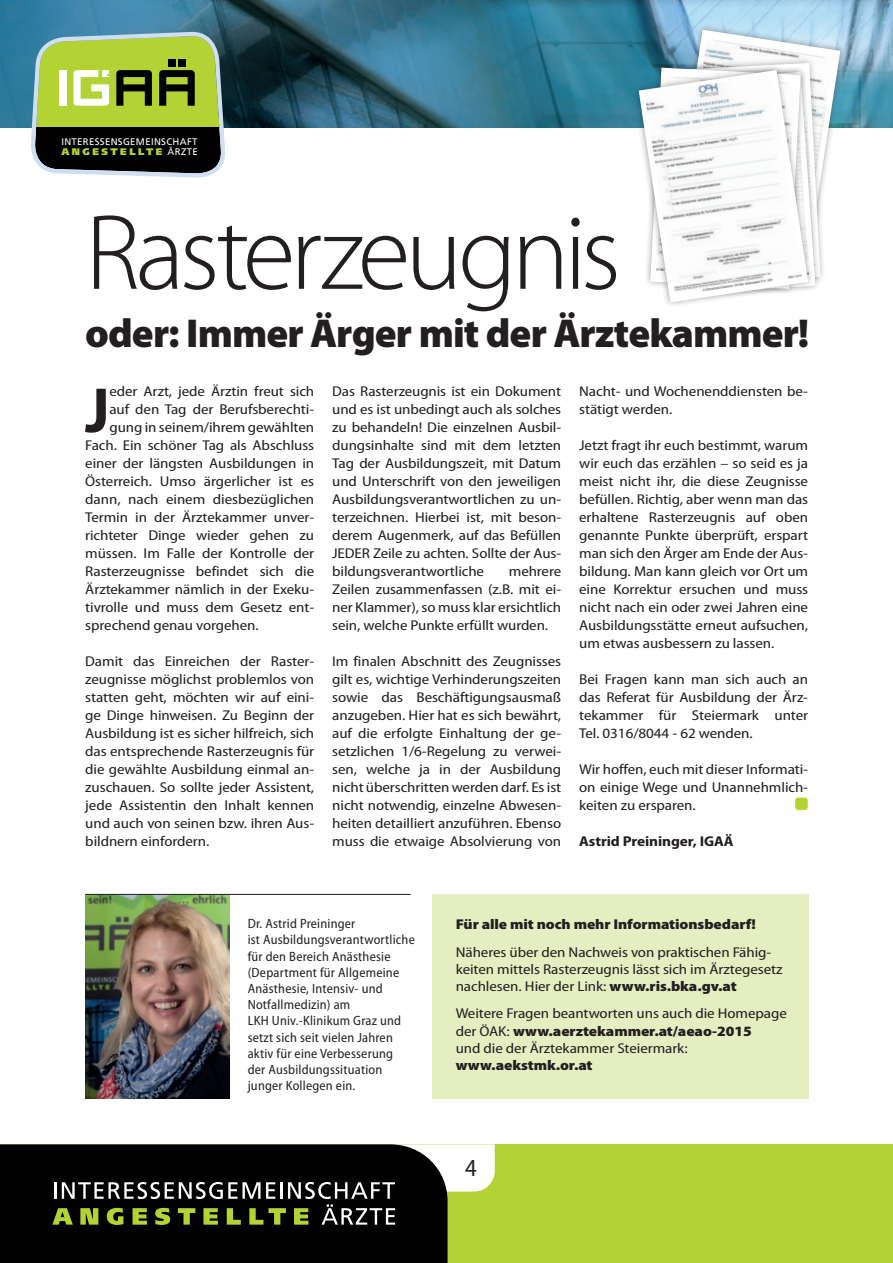
<style>
.page{position:relative;width:893px;height:1263px;background:#fff}
.page>*{position:absolute;margin:0;border:0;box-sizing:border-box;transform-origin:0 0}
.t1{font:300 108px "Myriad Pro";letter-spacing:-.05em;color:#231f20}
.t2{font:700 semi-condensed 64.2px "Myriad Pro";color:#231f20}
.t3{font:900 40.5px "Myriad Pro";letter-spacing:-.025em;color:#231f20}
.t4{font:semi-condensed 24.6px "Myriad Pro";color:#231f20}
.t5{font:semi-condensed 14.25px/18px "Myriad Pro";letter-spacing:-.005em;color:#231f20;text-align:justify;scale:1.15 1}
.t6{font:900 semi-condensed 14.25px "Myriad Pro";letter-spacing:-.005em;color:#231f20;scale:1.15 1}
.t7{font:700 semi-condensed 14.25px "Myriad Pro";letter-spacing:-.005em;color:#231f20;scale:1.15 1}
.t8{font:semi-condensed 13.5px/16.2px "Myriad Pro";letter-spacing:.015em;color:#231f20}
.t9{font:9.6px/10.2px "Frutiger LT Std";letter-spacing:.035em;color:#fff;text-align:right}
.t10{font:900 9.6px "Frutiger LT Std";letter-spacing:.26em;color:#b3d234}
.s1{font-weight:900}
</style>
<div class="page">
<img style="left:0;top:0;width:893px;height:127px">
<div style="left:795px;top:797px;width:13px;height:13px;background:#b3d234;border-radius:3px"></div>
<div style="left:432px;top:894px;width:376px;height:204px;background:#e5eec1"></div>
<img style="left:86px;top:895px;width:144px;height:203px">
<hr style="left:85px;top:894px;width:326px;height:1px;background:#231f20">
<svg style="left:662px;top:22px;width:186px;height:106px;background:#97c6de"></svg>
<svg style="left:631px;top:62px;width:57px;height:243px"></svg>
<svg style="left:639px;top:30px;width:201px;height:273px"></svg>
<img style="left:645px;top:75px;width:157px;height:221px">
<div style="left:0;top:1144px;width:893px;height:119px;background:#b3d234"></div>
<div style="left:0;top:1144px;width:448px;height:119px;background:#000100"></div>
<svg style="left:52px;top:1144px;width:443px;height:81px;background:#373b2a"></svg>
<svg style="left:29px;top:32px;width:198px;height:146px;background:#758846"></svg>
<p class="t9" style="left:61px;top:136px;width:138px">INTERESSENSGEMEINSCHAFT<br>ÄRZTE</p>
<p class="t10" style="left:61px;top:146px;width:102px">ANGESTELLTE</p>
<h1 class="t1" style="left:85px;top:193px;width:537px">Rasterzeugnis</h1>
<h3 class="t3" style="left:85px;top:311px;width:726px">oder: Immer Ärger mit der Ärztekammer!</h3>
<h2 class="t2" style="left:85px;top:375px;width:26px">J</h2>
<p class="t5" style="left:109px;top:383px;width:180px">eder Arzt, jede Ärztin freut sich</p>
<p class="t5" style="left:109px;top:401px;width:180px">auf den Tag der Berufsberechti-</p>
<p class="t5" style="left:109px;top:419px;width:180px">gung in seinem/ihrem gewählten</p>
<p class="t5" style="left:85px;top:437px;width:201px">Fach. Ein schöner Tag als Abschluss</p>
<p class="t5" style="left:85px;top:455px;width:201px">einer der längsten Ausbildungen in</p>
<p class="t5" style="left:85px;top:473px;width:201px">Österreich. Umso ärgerlicher ist es</p>
<p class="t5" style="left:85px;top:491px;width:201px">dann, nach einem diesbezüglichen</p>
<p class="t5" style="left:85px;top:509px;width:201px">Termin in der Ärztekammer unver-</p>
<p class="t5" style="left:85px;top:527px;width:201px">richteter Dinge wieder gehen zu</p>
<p class="t5" style="left:85px;top:545px;width:201px">müssen. Im Falle der Kontrolle der</p>
<p class="t5" style="left:85px;top:563px;width:201px">Rasterzeugnisse befindet sich die</p>
<p class="t5" style="left:85px;top:581px;width:201px">Ärztekammer nämlich in der Exeku-</p>
<p class="t5" style="left:85px;top:599px;width:201px">tivrolle und muss dem Gesetz ent-</p>
<p class="t5" style="left:85px;top:617px;width:152px">sprechend genau vorgehen.</p>
<p class="t5" style="left:85px;top:653px;width:201px">Damit das Einreichen der Raster&shy;zeugnisse möglichst problemlos von statten geht, möchten wir auf eini&shy;ge Dinge hinweisen. Zu Beginn der Ausbildung ist es sicher hilfreich, sich das entsprechende Rasterzeugnis für die gewählte Ausbildung einmal an&shy;zuschauen. So sollte jeder Assistent, jede Assistentin den Inhalt kennen und auch von seinen bzw. ihren Aus&shy;bildnern einfordern.</p>
<p class="t5" style="left:332px;top:383px;width:201px">Das Rasterzeugnis ist ein Dokument und es ist unbedingt auch als solches zu behandeln! Die einzelnen Ausbil&shy;dungsinhalte sind mit dem letzten Tag der Ausbildungszeit, mit Datum und Unterschrift von den jeweiligen Ausbildungsverantwortlichen zu un&shy;terzeichnen. Hierbei ist, mit beson&shy;derem Augenmerk, auf das Befüllen JEDER Zeile zu achten. Sollte der Aus&shy;bildungsverantwortliche</p>
<p class="t5" style="left:332px;top:563px;width:201px;text-indent:177px">mehrere Zeilen zusammenfassen (z.B. mit ei&shy;ner Klammer), so muss klar ersichtlich sein, welche Punkte erfüllt wurden.</p>
<p class="t5" style="left:332px;top:653px;width:201px">Im finalen Abschnitt des Zeugnisses gilt es, wichtige Verhinderungszeiten sowie das Beschäftigungsausmaß anzugeben. Hier hat es sich bewährt, auf die erfolgte Einhaltung der ge&shy;setzlichen 1/6-Regelung zu verwei&shy;sen, welche ja in der Ausbildung nicht überschritten werden darf. Es ist nicht notwendig, einzelne Abwesen&shy;heiten detailliert anzuführen. Ebenso muss die etwaige Absolvierung von</p>
<p class="t5" style="left:579px;top:383px;width:201px">Nacht- und Wochenenddiensten be&shy;stätigt werden.</p>
<p class="t5" style="left:579px;top:437px;width:201px">Jetzt fragt ihr euch bestimmt, warum wir euch das erzählen – so seid es ja meist nicht ihr, die diese Zeugnisse befüllen. Richtig, aber wenn man das erhaltene Rasterzeugnis auf oben genannte Punkte überprüft, erspart man sich den Ärger am Ende der Aus&shy;bildung. Man kann gleich vor Ort um eine Korrektur ersuchen und muss nicht nach ein oder zwei Jahren eine Ausbildungsstätte erneut aufsuchen, um etwas ausbessern zu lassen.</p>
<p class="t5" style="left:579px;top:671px;width:201px">Bei Fragen kann man sich auch an das Referat für Ausbildung der Ärz&shy;tekammer für Steiermark unter Tel. 0316/8044 - 62 wenden.</p>
<p class="t5" style="left:579px;top:761px;width:201px">Wir hoffen, euch mit dieser Informati&shy;on einige Wege und Unannehmlich&shy;keiten zu ersparen.</p>
<p class="t7" style="left:579px;top:833px;width:136px">Astrid Preininger, IGAÄ</p>
<p class="t8" style="left:248px;top:916px;width:169px">Dr. Astrid Preininger<br>ist Ausbildungsverantwortliche für den Bereich Anästhesie (Department für Allgemeine<br>Anästhesie, Intensiv- und<br>Notfallmedizin) am<br>LKH Univ.-Klinikum Graz und setzt sich seit vielen Jahren aktiv für eine Verbesserung<br>der Ausbildungssituation junger Kollegen ein.</p>
<p class="t6" style="left:456px;top:916px;width:263px">Für alle mit noch mehr Informationsbedarf!</p>
<p class="t5" style="left:456px;top:943px;width:286px;line-height:17.1px;text-align:left">Näheres über den Nachweis von praktischen Fähig&shy;keiten mittels Rasterzeugnis lässt sich im Ärztegesetz nachlesen. Hier der Link: <span class="s1">www.ris.bka.gv.at</span></p>
<p class="t5" style="left:456px;top:1005px;width:289px;line-height:17.1px;text-align:left">Weitere Fragen beantworten uns auch die Homepage der ÖAK: <span class="s1">www.aerztekammer.at/aeao-2015<br></span>und die der Ärztekammer Steiermark:</p>
<p class="t6" style="left:456px;top:1057px;width:121px">www.aekstmk.or.at</p>
<h3 class="t4" style="left:465px;top:1154px;width:13px">4</h3>
</div>
